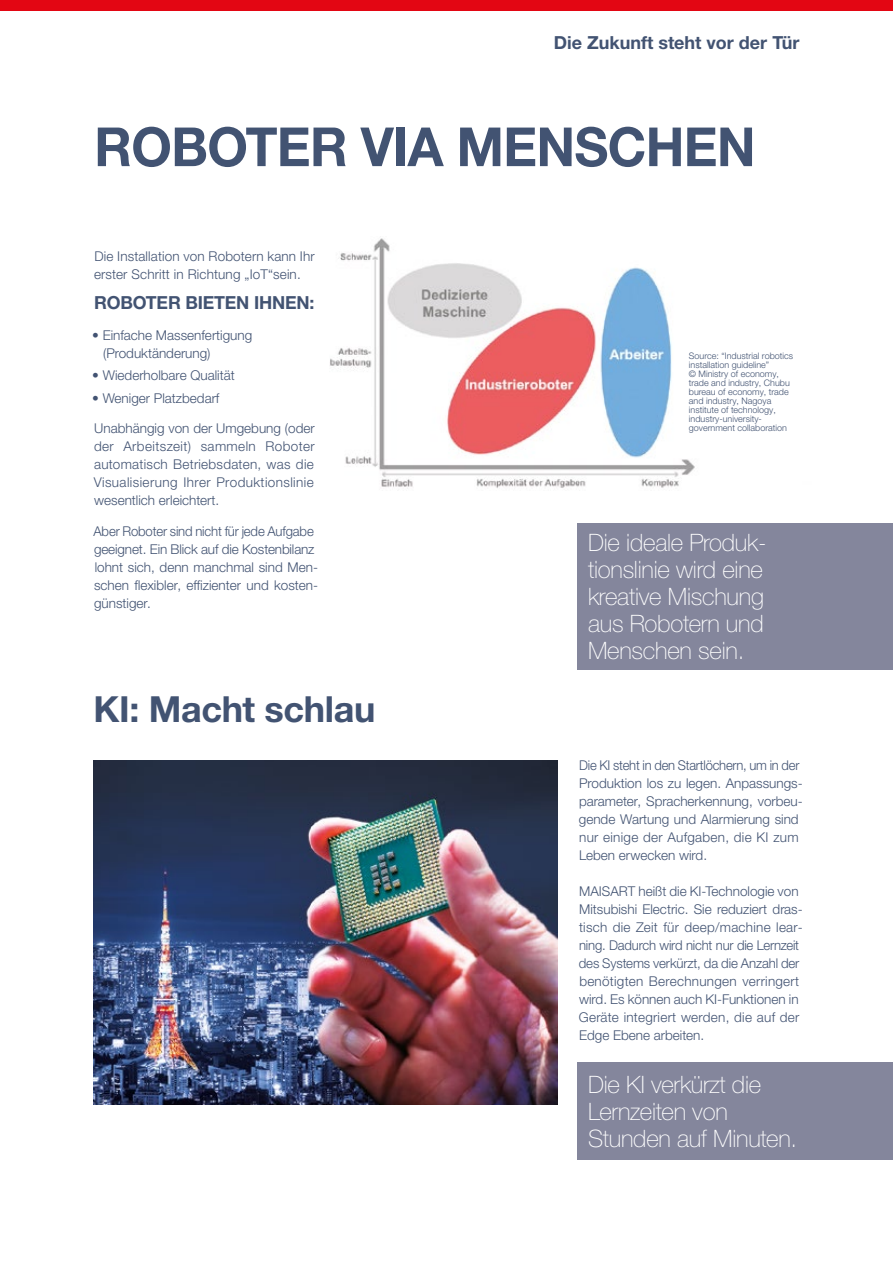
<style>
.page{position:relative;width:893px;height:1263px;background:#fff}
.page>*{position:absolute;margin:0;border:0;box-sizing:border-box;transform-origin:0 0}
.t1{font:700 54px "Helvetica Neue LTW1 G";letter-spacing:-.015em;color:#425372}
.t2{font:700 36px "Helvetica Neue LTW1 G";letter-spacing:-.01em;color:#425372}
.t3{font:100 24px/27px "Helvetica Neue LTW1 G";letter-spacing:-.01em;color:#fff}
.t4{font:700 18px "Helvetica Neue LTW1 G";letter-spacing:-.01em;color:#425372}
.t5{font:300 13.5px/18px "Helvetica Neue LTW1 G";color:#425372}
.t6{font:300 13.5px/18px "Helvetica Neue LTW1 G";color:#425372;scale:.96 1}
.t7{font:300 9px/9px "Helvetica Neue LTW1 G";color:#425372}
</style>
<div class="page">
<div style="left:0;top:0;width:893px;height:11px;background:#e30613"></div>
<img style="left:330px;top:238px;width:365px;height:250px">
<img style="left:94px;top:760px;width:463px;height:344px">
<div style="left:577px;top:523px;width:316px;height:146px;background:#84869c"></div>
<div style="left:577px;top:1062px;width:316px;height:98px;background:#84869c"></div>
<h3 class="t4" style="left:554px;top:31px;width:247px">Die Zukunft steht vor der Tür</h3>
<h1 class="t1" style="left:94px;top:114px;width:663px">ROBOTER VIA MENSCHEN</h1>
<p class="t5" style="left:94px;top:247px;width:222px">Die Installation von Robotern kann Ihr erster Schritt in Richtung „IoT“sein.</p>
<h3 class="t4" style="left:94px;top:292px;width:222px">ROBOTER BIETEN IHNEN:</h3>
<p class="t5" style="left:103px;top:326px;width:151px;text-indent:-11px">• Einfache Massenfertigung (Produktänderung)</p>
<p class="t5" style="left:92px;top:366px;width:144px">• Wiederholbare Qualität</p>
<p class="t5" style="left:92px;top:389px;width:129px">• Weniger Platzbedarf</p>
<p class="t5" style="left:94px;top:419px;width:222px;text-align:justify">Unabhängig von der Umgebung (oder der Arbeitszeit) sammeln Roboter automatisch Betriebsdaten, was die Visualisierung Ihrer Produktionslinie wesentlich erleichtert.</p>
<p class="t5" style="left:94px;top:522px;width:226px">Aber Roboter sind nicht für jede Aufgabe geeignet. Ein Blick auf die Kostenbilanz lohnt sich, denn manchmal sind Men&shy;schen flexibler, effizienter und kosten&shy;günstiger.</p>
<h2 class="t2" style="left:94px;top:687px;width:283px">KI: Macht schlau</h2>
<p class="t7" style="left:689px;top:352px;width:106px">Source: “Industrial robotics installation guideline”<br>© Ministry of economy, trade and industry, Chubu bureau of economy, trade and industry, Nagoya institute of technology, industry-university&shy;government collaboration</p>
<h3 class="t3" style="left:588px;top:529px;width:180px">Die ideale Produk&shy;tionslinie wird eine kreative Mischung aus Robotern und<br>Menschen sein.</h3>
<p class="t6" style="left:579px;top:756px;width:235px">Die KI steht in den Startlöchern, um in der Produktion los zu legen. Anpassungs&shy;parameter, Spracherkennung, vorbeu&shy;gende Wartung und Alarmierung sind nur einige der Aufgaben, die KI zum Leben erwecken wird.</p>
<p class="t5" style="left:579px;top:882px;width:225px">MAISART heißt die KI-Technologie von Mitsubishi Electric. Sie reduziert dras&shy;tisch die Zeit für deep/machine lear&shy;ning. Dadurch wird nicht nur die Lernzeit des Systems verkürzt, da die Anzahl der benötigten Berechnungen verringert wird. Es können auch KI-Funktionen in Geräte integriert werden, die auf der Edge Ebene arbeiten.</p>
<h3 class="t3" style="left:588px;top:1070px;width:211px">Die KI verkürzt die<br>Lernzeiten von<br>Stunden auf Minuten.</h3>
</div>
